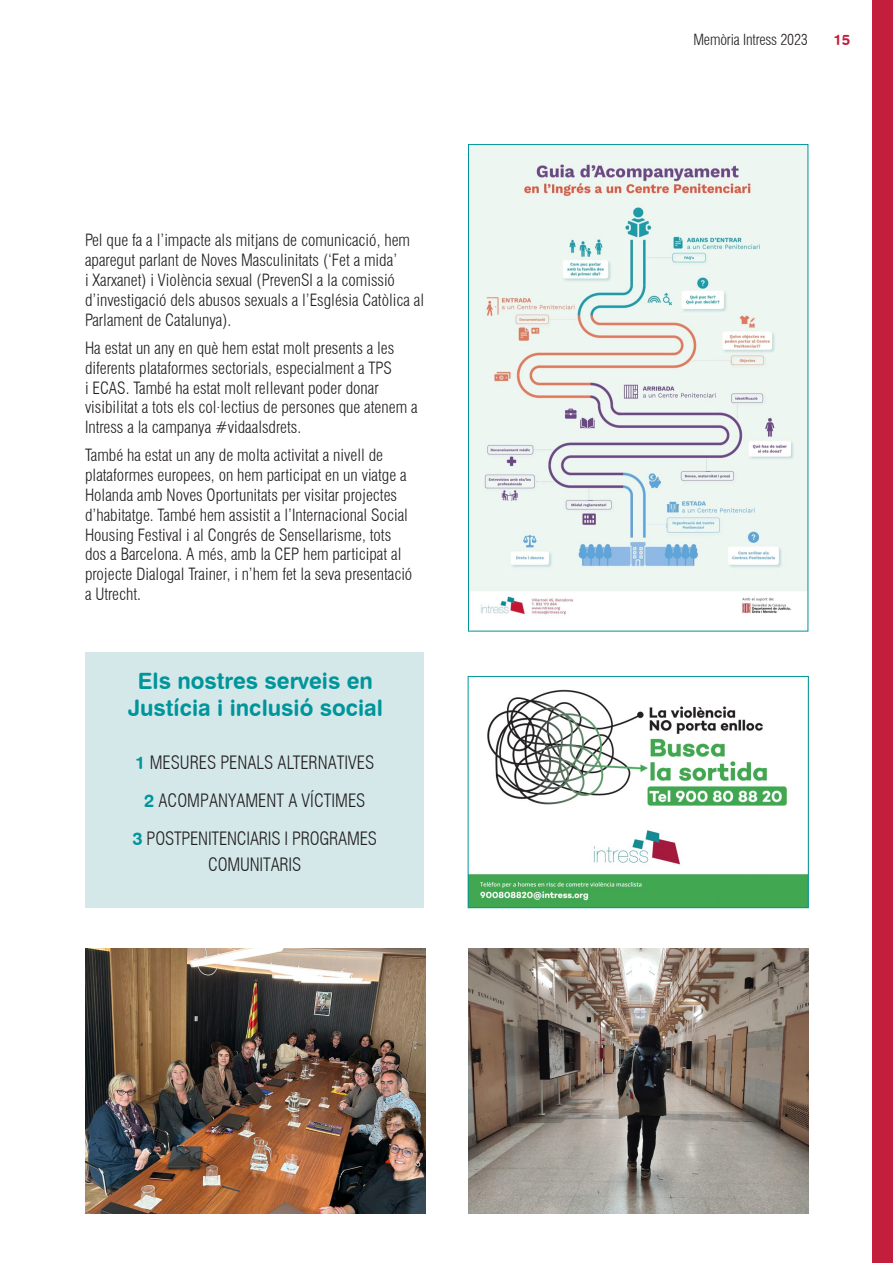
<style>
.page{position:relative;width:893px;height:1263px;background:#fff}
.page>*{position:absolute;margin:0;border:0;box-sizing:border-box;transform-origin:0 0}
.t1{font:22.5px/27px "Swiss 721 BT Bold Rounded";color:#00959a;text-align:center}
.t2{font:300 condensed 18px/25.5px "Swiss 721 BT";color:#231f20;text-align:center}
.t3{font:300 condensed 16.5px/19.8px "Swiss 721 BT";color:#231f20}
.t4{font:300 condensed 15px "Swiss 721 BT";letter-spacing:-.01em;color:#231f20}
.t5{font:15px "Swiss 721 BT Bold Rounded";color:#c31f3d}
.s1{font-family:"Swiss 721 BT Bold Rounded";font-weight:400;font-stretch:normal;color:#00959a}
</style>
<div class="page">
<div style="left:872px;top:0;width:21px;height:1263px;background:#c31f3d"></div>
<div style="left:85px;top:652px;width:339px;height:256px;background:#d4e8ea"></div>
<img style="left:470px;top:146px;width:336px;height:469px">
<img style="left:85px;top:948px;width:340px;height:265px">
<img style="left:468px;top:948px;width:340px;height:265px">
<img style="left:470px;top:689px;width:337px;height:217px">
<div style="left:468px;top:676px;width:341px;height:232px;border:1px solid #00959a"></div>
<p class="t3" style="left:85px;top:230px;width:341px">Pel que fa a l’impacte als mitjans de comunicació, hem aparegut parlant de Noves Masculinitats (‘Fet a mida’<br>i Xarxanet) i Violència sexual (PrevenSI a la comissió d’investigació dels abusos sexuals a l’Església Catòlica al Parlament de Catalunya).</p>
<p class="t3" style="left:85px;top:338px;width:334px">Ha estat un any en què hem estat molt presents a les diferents plataformes sectorials, especialment a TPS<br>i ECAS. També ha estat molt rellevant poder donar visibilitat a tots els col·lectius de persones que atenem a Intress a la campanya #vidaalsdrets.</p>
<p class="t3" style="left:85px;top:446px;width:329px">També ha estat un any de molta activitat a nivell de plataformes europees, on hem participat en un viatge a Holanda amb Noves Oportunitats per visitar projectes d’habitatge. També hem assistit a l’Internacional Social Housing Festival i al Congrés de Sensellarisme, tots dos a Barcelona. A més, amb la CEP hem participat al projecte Dialogal Trainer, i n’hem fet la seva presentació a Utrecht.</p>
<p class="t1" style="left:128px;top:667px;width:257px">Els nostres serveis en<br>Justícia i inclusió social</p>
<p class="t2" style="left:135px;top:749px;width:240px"><span class="s1">1</span> MESURES PENALS ALTERNATIVES</p>
<p class="t2" style="left:144px;top:788px;width:223px"><span class="s1">2</span> ACOMPANYAMENT A VÍCTIMES</p>
<p class="t2" style="left:133px;top:826px;width:246px"><span class="s1">3</span> POSTPENITENCIARIS I PROGRAMES<br>COMUNITARIS</p>
<p class="t4" style="left:693px;top:31px;width:116px">Memòria Intress 2023</p>
<p class="t5" style="left:833px;top:31px;width:19px">15</p>
</div>
